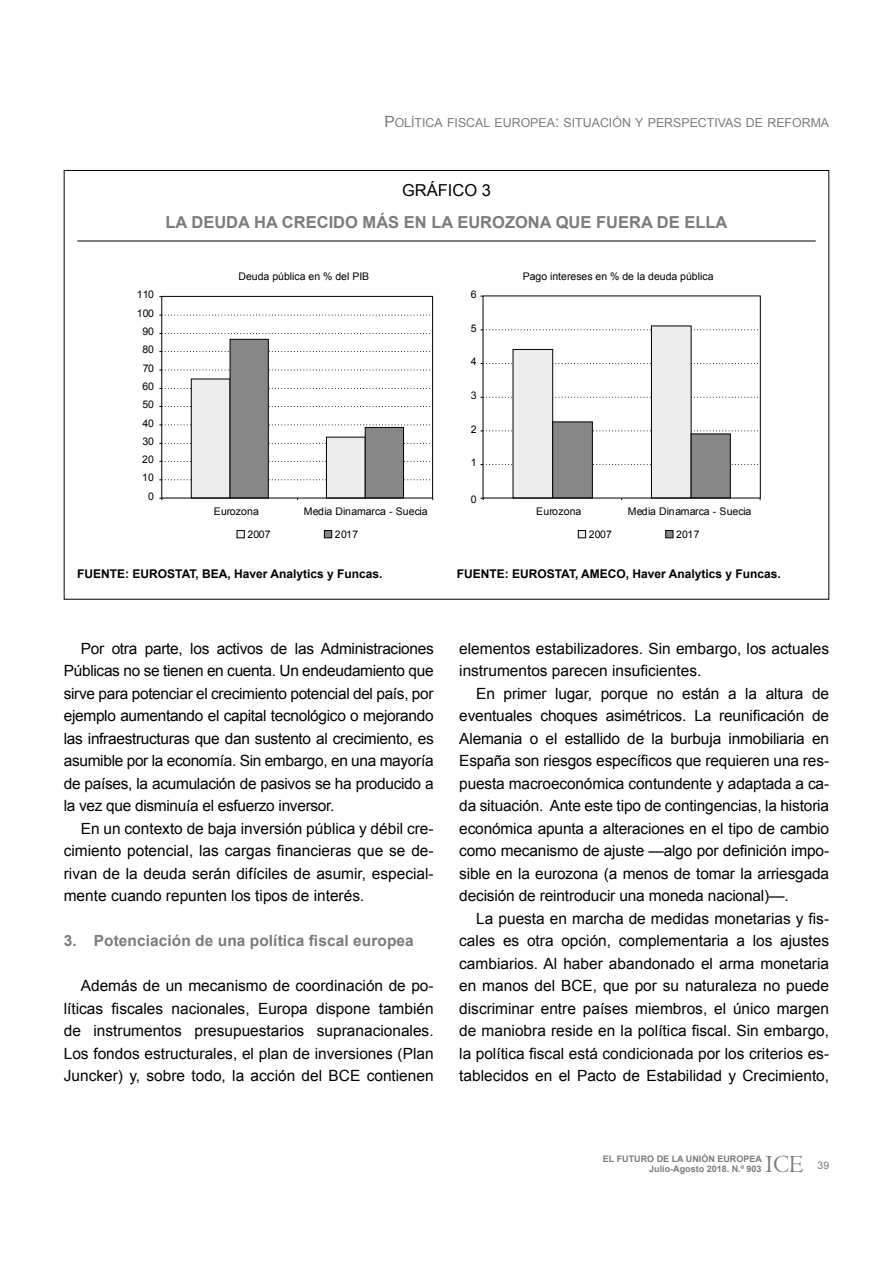
<style>
.page{position:relative;width:893px;height:1263px;background:#fff}
.page>*{position:absolute;margin:0;border:0;box-sizing:border-box;transform-origin:0 0}
.t1{font:25.5px "Centaur MT Std";color:#7c7b7b}
.t2{font:700 16.5px "Arial";color:#7c7b7b}
.t3{font:16.5px "Arial";color:#000}
.t4{font:15.45px/22.5px "Arial";color:#000;text-align:justify}
.t5{font:700 15.45px "Arial";letter-spacing:.005em;color:#7c7b7b}
.t6{font:12.3px "Arial MT SC800";color:#7c7b7b}
.t7{font:700 12px "Arial";color:#000}
.t8{font:10.5px "Arial";color:#000}
.t9{font:10.5px "Arial";color:#7c7b7b}
.t10{font:700 9px/9.8px "Arial";color:#7c7b7b;text-align:right}
.s1{font-size:15.45px}
.s2{color:#ededed}
.s3{color:#878787}
</style>
<div class="page">
<hr style="left:77px;top:241px;width:739px;height:1px;background:#000">
<svg style="left:159px;top:315px;width:274px;height:1px"></svg>
<svg style="left:159px;top:333px;width:274px;height:167px"></svg>
<div style="left:237px;top:530px;width:7px;height:8px;border:1px solid #000"></div>
<div style="left:324px;top:530px;width:8px;height:8px;border:1px solid #000"></div>
<div style="left:578px;top:530px;width:8px;height:8px;border:1px solid #000"></div>
<div style="left:665px;top:530px;width:8px;height:8px;border:1px solid #000"></div>
<svg style="left:480px;top:326px;width:281px;height:174px"></svg>
<p class="t6" style="left:384px;top:115px;width:446px"><span class="s1">P</span>OLÍTICA FISCAL EUROPEA<span class="s1">:</span> SITUACIÓN Y PERSPECTIVAS DE REFORMA</p>
<p class="t3" style="left:402px;top:179px;width:90px">GRÁFICO 3</p>
<p class="t2" style="left:165px;top:211px;width:563px">LA DEUDA HA CRECIDO MÁS EN LA EUROZONA QUE FUERA DE ELLA</p>
<p class="t8" style="left:137px;top:288px;width:19px">110</p>
<p class="t8" style="left:137px;top:306px;width:19px">100</p>
<p class="t8" style="left:142px;top:325px;width:13px">90</p>
<p class="t8" style="left:142px;top:343px;width:13px">80</p>
<p class="t8" style="left:143px;top:361px;width:13px">70</p>
<p class="t8" style="left:142px;top:379px;width:13px">60</p>
<p class="t8" style="left:143px;top:398px;width:13px">50</p>
<p class="t8" style="left:142px;top:416px;width:13px">40</p>
<p class="t8" style="left:142px;top:434px;width:13px">30</p>
<p class="t8" style="left:142px;top:453px;width:13px">20</p>
<p class="t8" style="left:142px;top:471px;width:13px">10</p>
<p class="t8" style="left:148px;top:489px;width:7px">0</p>
<p class="t8" style="left:239px;top:269px;width:132px">Deuda pública en % del PIB</p>
<p class="t8" style="left:523px;top:269px;width:192px">Pago intereses en % de la deuda pública</p>
<p class="t8" style="left:471px;top:287px;width:7px">6</p>
<p class="t8" style="left:471px;top:321px;width:7px">5</p>
<p class="t8" style="left:471px;top:355px;width:7px">4</p>
<p class="t8" style="left:471px;top:388px;width:7px">3</p>
<p class="t8" style="left:471px;top:422px;width:7px">2</p>
<p class="t8" style="left:471px;top:456px;width:7px">1</p>
<p class="t8" style="left:471px;top:492px;width:7px">0</p>
<p class="t8" style="left:536px;top:504px;width:47px">Eurozona</p>
<p class="t8" style="left:628px;top:504px;width:125px">Media Dinamarca - Suecia</p>
<p class="t8" style="left:214px;top:504px;width:47px">Eurozona</p>
<p class="t8" style="left:304px;top:504px;width:125px">Media Dinamarca - Suecia</p>
<p class="t8" style="left:237px;top:527px;width:36px"><span class="s2">■</span> 2007</p>
<p class="t8" style="left:324px;top:527px;width:36px"><span class="s3">■</span> 2017</p>
<p class="t8" style="left:578px;top:527px;width:36px"><span class="s2">■</span> 2007</p>
<p class="t8" style="left:665px;top:527px;width:36px"><span class="s3">■</span> 2017</p>
<p class="t7" style="left:77px;top:566px;width:307px">FUENTE: EUROSTAT, BEA, Haver Analytics y Funcas.</p>
<p class="t7" style="left:457px;top:566px;width:326px">FUENTE: EUROSTAT, AMECO, Haver Analytics y Funcas.</p>
<p class="t4" style="left:64px;top:637px;width:371px;text-indent:17px">Por otra parte, los activos de las Administraciones Públicas no se tienen en cuenta. Un endeudamiento que sirve para potenciar el crecimiento potencial del país, por ejemplo aumentando el capital tecnológico o mejorando las infraestructuras que dan sustento al crecimiento, es asumible por la economía. Sin embargo, en una mayoría de países, la acumulación de pasivos se ha producido a la vez que disminuía el esfuerzo inversor.</p>
<p class="t4" style="left:64px;top:817px;width:371px;text-indent:17px">En un contexto de baja inversión pública y débil cre&shy;cimiento potencial, las cargas financieras que se de&shy;rivan de la deuda serán difíciles de asumir, especial&shy;mente cuando repunten los tipos de interés.</p>
<p class="t5" style="left:64px;top:931px;width:352px">3. Potenciación de una política fiscal europea</p>
<p class="t4" style="left:64px;top:975px;width:371px;text-indent:17px">Además de un mecanismo de coordinación de po&shy;líticas fiscales nacionales, Europa dispone también de instrumentos presupuestarios supranacionales.<br>Los fondos estructurales, el plan de inversiones (Plan Juncker) y, sobre todo, la acción del BCE contienen</p>
<p class="t4" style="left:459px;top:637px;width:371px">elementos estabilizadores. Sin embargo, los actuales instrumentos parecen insuficientes.</p>
<p class="t4" style="left:459px;top:682px;width:371px;text-indent:17px">En primer lugar, porque no están a la altura de eventuales choques asimétricos. La reunificación de Alemania o el estallido de la burbuja inmobiliaria en España son riesgos específicos que requieren una res&shy;puesta macroeconómica contundente y adaptada a ca&shy;da situación. Ante este tipo de contingencias, la historia económica apunta a alteraciones en el tipo de cambio como mecanismo de ajuste —algo por definición impo&shy;sible en la eurozona (a menos de tomar la arriesgada decisión de reintroducir una moneda nacional)—.</p>
<p class="t4" style="left:459px;top:907px;width:371px;text-indent:17px">La puesta en marcha de medidas monetarias y fis&shy;cales es otra opción, complementaria a los ajustes cambiarios. Al haber abandonado el arma monetaria en manos del BCE, que por su naturaleza no puede discriminar entre países miembros, el único margen de maniobra reside en la política fiscal. Sin embargo, la política fiscal está condicionada por los criterios es&shy;tablecidos en el Pacto de Estabilidad y Crecimiento,</p>
<p class="t10" style="left:603px;top:1154px;width:161px">EL FUTURO DE LA UNIÓN EUROPEA<br>Julio-Agosto 2018. N.º 903</p>
<h1 class="t1" style="left:765px;top:1150px;width:40px">ICE</h1>
<p class="t9" style="left:817px;top:1158px;width:13px">39</p>
</div>
